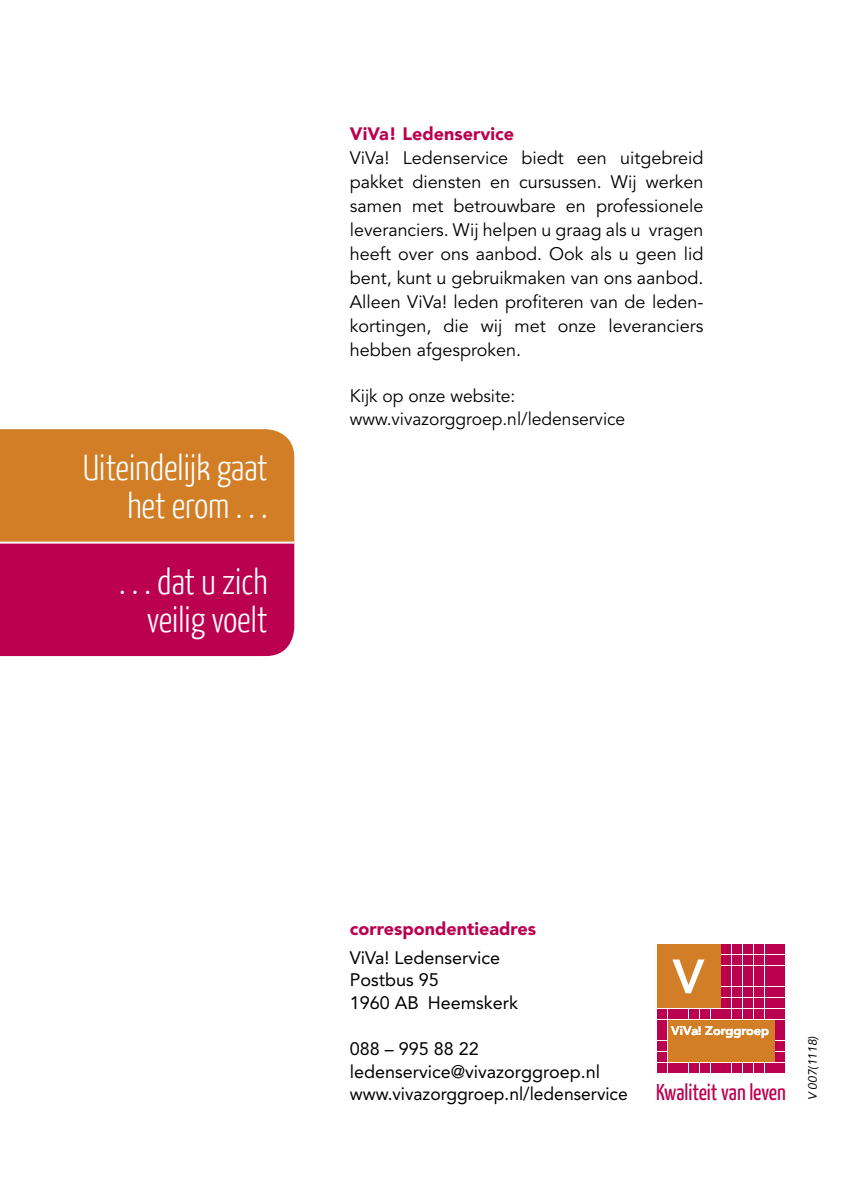
<style>
.page{position:relative;width:842px;height:1191px;background:#fff}
.page>*{position:absolute;margin:0;border:0;box-sizing:border-box;transform-origin:0 0}
.t1{font:300 36px/38px "Yanone Kaffeesatz";color:#fff;text-align:right}
.t2{font:23px "Yanone Kaffeesatz";color:#bb0050}
.t3{font:18px/24px "Avenir LT Std";color:#000;text-align:justify}
.t4{font:18px/22.8px "Avenir LT Std";color:#000}
.t5{font:900 18px "Avenir LT Std";color:#bb0050}
.t6{font:900 18px "Avenir";color:#bb0050}
.t7{font:800 12.6px "Avenir";color:#fff}
.t8{font:italic 12px "Avenir";color:#000}
</style>
<div class="page">
<svg style="left:0;top:429px;width:294px;height:227px;background:#c6403c"></svg>
<svg style="left:657px;top:944px;width:128px;height:128px"></svg>
<div style="left:657px;top:944px;width:63px;height:63px;background:#d27e26"></div>
<div style="left:657px;top:1009px;width:9px;height:9px;background:#bb0050"></div>
<div style="left:668px;top:1009px;width:9px;height:9px;background:#bb0050"></div>
<div style="left:679px;top:1009px;width:9px;height:9px;background:#bb0050"></div>
<div style="left:689px;top:1009px;width:10px;height:9px;background:#bb0050"></div>
<div style="left:700px;top:1009px;width:10px;height:9px;background:#bb0050"></div>
<div style="left:711px;top:1009px;width:9px;height:9px;background:#bb0050"></div>
<div style="left:722px;top:1009px;width:9px;height:9px;background:#bb0050"></div>
<div style="left:732px;top:1009px;width:10px;height:9px;background:#bb0050"></div>
<div style="left:743px;top:1009px;width:10px;height:9px;background:#bb0050"></div>
<div style="left:754px;top:1009px;width:9px;height:9px;background:#bb0050"></div>
<div style="left:765px;top:1009px;width:9px;height:9px;background:#bb0050"></div>
<div style="left:776px;top:1009px;width:9px;height:9px;background:#bb0050"></div>
<div style="left:657px;top:1019px;width:9px;height:10px;background:#bb0050"></div>
<div style="left:776px;top:1019px;width:9px;height:10px;background:#bb0050"></div>
<div style="left:657px;top:1030px;width:9px;height:10px;background:#bb0050"></div>
<div style="left:776px;top:1030px;width:9px;height:10px;background:#bb0050"></div>
<div style="left:657px;top:1041px;width:9px;height:10px;background:#bb0050"></div>
<div style="left:776px;top:1041px;width:9px;height:10px;background:#bb0050"></div>
<div style="left:657px;top:1052px;width:9px;height:9px;background:#bb0050"></div>
<div style="left:776px;top:1052px;width:9px;height:9px;background:#bb0050"></div>
<div style="left:657px;top:1063px;width:9px;height:9px;background:#bb0050"></div>
<div style="left:668px;top:1063px;width:9px;height:9px;background:#bb0050"></div>
<div style="left:679px;top:1063px;width:9px;height:9px;background:#bb0050"></div>
<div style="left:689px;top:1063px;width:10px;height:9px;background:#bb0050"></div>
<div style="left:700px;top:1063px;width:10px;height:9px;background:#bb0050"></div>
<div style="left:711px;top:1063px;width:9px;height:9px;background:#bb0050"></div>
<div style="left:722px;top:1063px;width:9px;height:9px;background:#bb0050"></div>
<div style="left:732px;top:1063px;width:10px;height:9px;background:#bb0050"></div>
<div style="left:743px;top:1063px;width:10px;height:9px;background:#bb0050"></div>
<div style="left:754px;top:1063px;width:9px;height:9px;background:#bb0050"></div>
<div style="left:765px;top:1063px;width:9px;height:9px;background:#bb0050"></div>
<div style="left:776px;top:1063px;width:9px;height:9px;background:#bb0050"></div>
<div style="left:722px;top:944px;width:9px;height:9px;background:#bb0050"></div>
<div style="left:732px;top:944px;width:10px;height:9px;background:#bb0050"></div>
<div style="left:743px;top:944px;width:10px;height:9px;background:#bb0050"></div>
<div style="left:754px;top:944px;width:9px;height:9px;background:#bb0050"></div>
<div style="left:765px;top:944px;width:9px;height:9px;background:#bb0050"></div>
<div style="left:776px;top:944px;width:9px;height:9px;background:#bb0050"></div>
<div style="left:722px;top:955px;width:9px;height:9px;background:#bb0050"></div>
<div style="left:732px;top:955px;width:10px;height:9px;background:#bb0050"></div>
<div style="left:743px;top:955px;width:10px;height:9px;background:#bb0050"></div>
<div style="left:754px;top:955px;width:9px;height:9px;background:#bb0050"></div>
<div style="left:765px;top:955px;width:9px;height:9px;background:#bb0050"></div>
<div style="left:776px;top:955px;width:9px;height:9px;background:#bb0050"></div>
<div style="left:722px;top:966px;width:9px;height:9px;background:#bb0050"></div>
<div style="left:732px;top:966px;width:10px;height:9px;background:#bb0050"></div>
<div style="left:743px;top:966px;width:10px;height:9px;background:#bb0050"></div>
<div style="left:754px;top:966px;width:9px;height:9px;background:#bb0050"></div>
<div style="left:765px;top:966px;width:9px;height:9px;background:#bb0050"></div>
<div style="left:776px;top:966px;width:9px;height:9px;background:#bb0050"></div>
<div style="left:722px;top:976px;width:9px;height:10px;background:#bb0050"></div>
<div style="left:732px;top:976px;width:10px;height:10px;background:#bb0050"></div>
<div style="left:743px;top:976px;width:10px;height:10px;background:#bb0050"></div>
<div style="left:754px;top:976px;width:9px;height:10px;background:#bb0050"></div>
<div style="left:765px;top:976px;width:9px;height:10px;background:#bb0050"></div>
<div style="left:776px;top:976px;width:9px;height:10px;background:#bb0050"></div>
<div style="left:722px;top:987px;width:9px;height:10px;background:#bb0050"></div>
<div style="left:732px;top:987px;width:10px;height:10px;background:#bb0050"></div>
<div style="left:743px;top:987px;width:10px;height:10px;background:#bb0050"></div>
<div style="left:754px;top:987px;width:9px;height:10px;background:#bb0050"></div>
<div style="left:765px;top:987px;width:9px;height:10px;background:#bb0050"></div>
<div style="left:776px;top:987px;width:9px;height:10px;background:#bb0050"></div>
<div style="left:722px;top:998px;width:9px;height:9px;background:#bb0050"></div>
<div style="left:732px;top:998px;width:10px;height:9px;background:#bb0050"></div>
<div style="left:743px;top:998px;width:10px;height:9px;background:#bb0050"></div>
<div style="left:754px;top:998px;width:9px;height:9px;background:#bb0050"></div>
<div style="left:765px;top:998px;width:9px;height:9px;background:#bb0050"></div>
<div style="left:776px;top:998px;width:9px;height:9px;background:#bb0050"></div>
<svg style="left:672px;top:959px;width:32px;height:34px"></svg>
<div style="left:668px;top:1019px;width:106px;height:42px;background:#d27e26"></div>
<hr style="left:0;top:541px;width:294px;height:2px;background:#fff">
<h1 class="t1" style="left:83px;top:447px;width:186px">Uiteindelijk gaat het erom . . .</h1>
<h1 class="t1" style="left:119px;top:561px;width:150px">. . . dat u zich veilig voelt</h1>
<p class="t6" style="left:350px;top:118px;width:166px">ViVa! Ledenservice</p>
<p class="t3" style="left:350px;top:146px;width:355px">ViVa! Ledenservice biedt een uitgebreid pakket diensten en cursussen. Wij werken samen met betrouwbare en professionele leveranciers. Wij helpen u graag als u vragen heeft over ons aanbod. Ook als u geen lid bent, kunt u gebruikmaken van ons aanbod.<br>Alleen ViVa! leden profiteren van de leden&shy;kortingen, die wij met onze leveranciers hebben afgesproken.</p>
<p class="t3" style="left:350px;top:385px;width:277px;line-height:22.8px">Kijk op onze website: www.vivazorggroep.nl/ledenservice</p>
<p class="t5" style="left:350px;top:918px;width:188px">correspondentieadres</p>
<p class="t4" style="left:350px;top:946px;width:170px">ViVa! Ledenservice<br>Postbus 95<br>1960 AB Heemskerk</p>
<p class="t4" style="left:350px;top:1037px;width:279px">088 – 995 88 22 ledenservice@vivazorggroep.nl www.vivazorggroep.nl/ledenservice</p>
<p class="t7" style="left:671px;top:1020px;width:99px">ViVa! Zorggroep</p>
<p class="t2" style="left:656px;top:1078px;width:131px">Kwaliteit van leven</p>
<p class="t8" style="left:805px;top:1100px;width:66px;rotate:-90deg">V 007(1118)</p>
</div>
